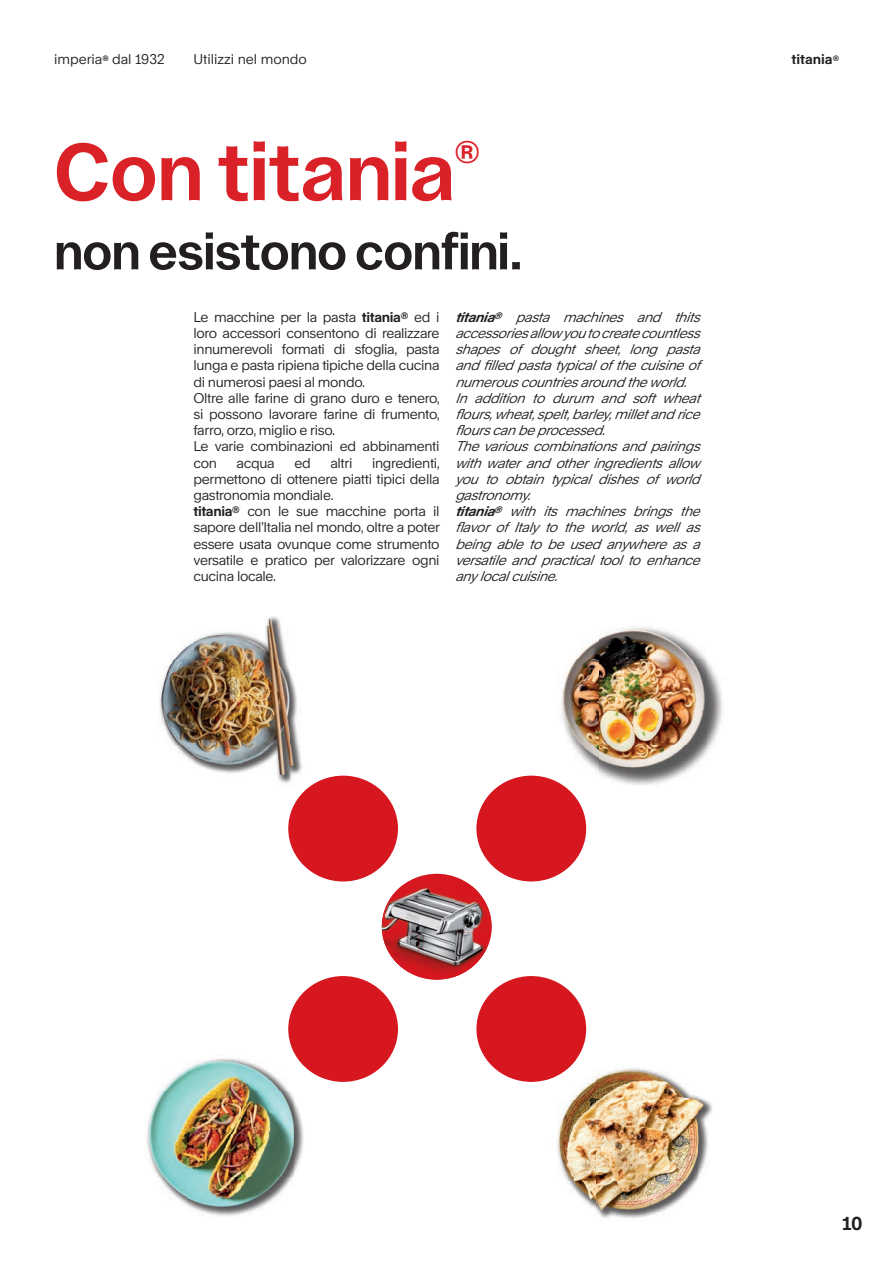
<style>
.page{position:relative;width:893px;height:1263px;background:#fff}
.page>*{position:absolute;margin:0;border:0;box-sizing:border-box;transform-origin:0 0}
.t1{font:81px "Sfoglia Grotesk";letter-spacing:-.01em;color:#da2128}
.t2{font:51px "Sfoglia Grotesk";letter-spacing:-.02em;color:#231f20}
.t3{font:30px "Sfoglia Grotesk";color:#da2128}
.t4{font:700 18px "Rand";color:#231f20}
.t5{font:13.5px/16.2px "Rand";letter-spacing:-.025em;color:#231f20}
.t6{font:italic 13.5px/16.2px "Rand";color:#231f20}
.t7{font:13.5px "Rand";color:#231f20}
.t8{font:700 13.5px "Rand";color:#231f20}
.s1{font-weight:700}
</style>
<div class="page">
<div style="left:382px;top:874px;width:110px;height:105px;background:#d7171f;border-radius:50%"></div>
<img style="left:382px;top:885px;width:110px;height:48px">
<img style="left:382px;top:932px;width:36px;height:45px">
<img style="left:418px;top:932px;width:37px;height:47px">
<img style="left:455px;top:932px;width:36px;height:44px">
<img style="left:159px;top:617px;width:176px;height:171px">
<img style="left:546px;top:627px;width:177px;height:161px">
<img style="left:146px;top:1050px;width:189px;height:166px">
<div style="left:288px;top:776px;width:110px;height:105px;background:#d7171f;border-radius:50%"></div>
<div style="left:288px;top:976px;width:110px;height:106px;background:#d7171f;border-radius:50%"></div>
<div style="left:476px;top:776px;width:110px;height:105px;background:#d7171f;border-radius:50%"></div>
<div style="left:476px;top:976px;width:110px;height:106px;background:#d7171f;border-radius:50%"></div>
<img style="left:557px;top:1068px;width:156px;height:150px">
<img style="left:546px;top:1060px;width:30px;height:20px">
<p class="t7" style="left:54px;top:48px;width:112px">imperia<sup>®</sup> dal 1932</p>
<p class="t7" style="left:193px;top:48px;width:115px">Utilizzi nel mondo</p>
<p class="t8" style="left:791px;top:48px;width:49px">titania<sup>®</sup></p>
<h1 class="t1" style="left:54px;top:123px;width:403px">Con titania</h1>
<h3 class="t3" style="left:455px;top:134px;width:27px">®</h3>
<h2 class="t2" style="left:54px;top:221px;width:471px">non esistono confini.</h2>
<p class="t5" style="left:193px;top:307px;width:248px">Le macchine per la pasta <span class="s1">titania</span><sup>®</sup> ed i loro accessori consentono di realizzare innumerevoli formati di sfoglia, pasta lunga e pasta ripiena tipiche della cucina di numerosi paesi al mondo.<br>Oltre alle farine di grano duro e tenero, si possono lavorare farine di frumento, farro, orzo, miglio e riso.<br>Le varie combinazioni ed abbinamenti con</p>
<p class="t5" style="left:193px;top:453px;width:248px;text-indent:179px">ingredienti, permettono di ottenere piatti tipici della gastronomia mondiale.<br><span class="s1">titania</span><sup>®</sup> con le sue macchine porta il sapore dell’Italia nel mondo, oltre a poter essere usata ovunque come strumento versatile e pratico per valorizzare ogni cucina locale.</p>
<p class="t5" style="left:237px;top:453px;width:40px">acqua</p>
<p class="t5" style="left:294px;top:453px;width:18px">ed</p>
<p class="t5" style="left:330px;top:453px;width:24px">altri</p>
<p class="t6" style="left:455px;top:307px;width:253px"><span class="s1">titania</span><sup>®</sup> pasta machines and thits accessoriesallowyoutocreatecountless shapes of dought sheet, long pasta andfilledpastatypicalofthecuisineof numerouscountriesaroundtheworld.<br>In addition to durum and softwheat flours,wheat,spelt,barley,milletandrice flourscanbeprocessed.<br>Thevariouscombinationsandpairings withwaterandotheringredientsallow youtoobtaintypicaldishesofworld gastronomy.<br><span class="s1">titania</span><sup>®</sup> with its machines brings the flavorofItalytotheworld,aswellas beingabletobeusedanywhereasa versatileandpracticaltooltoenhance anylocalcuisine.</p>
<h3 class="t4" style="left:842px;top:1208px;width:22px">10</h3>
</div>
